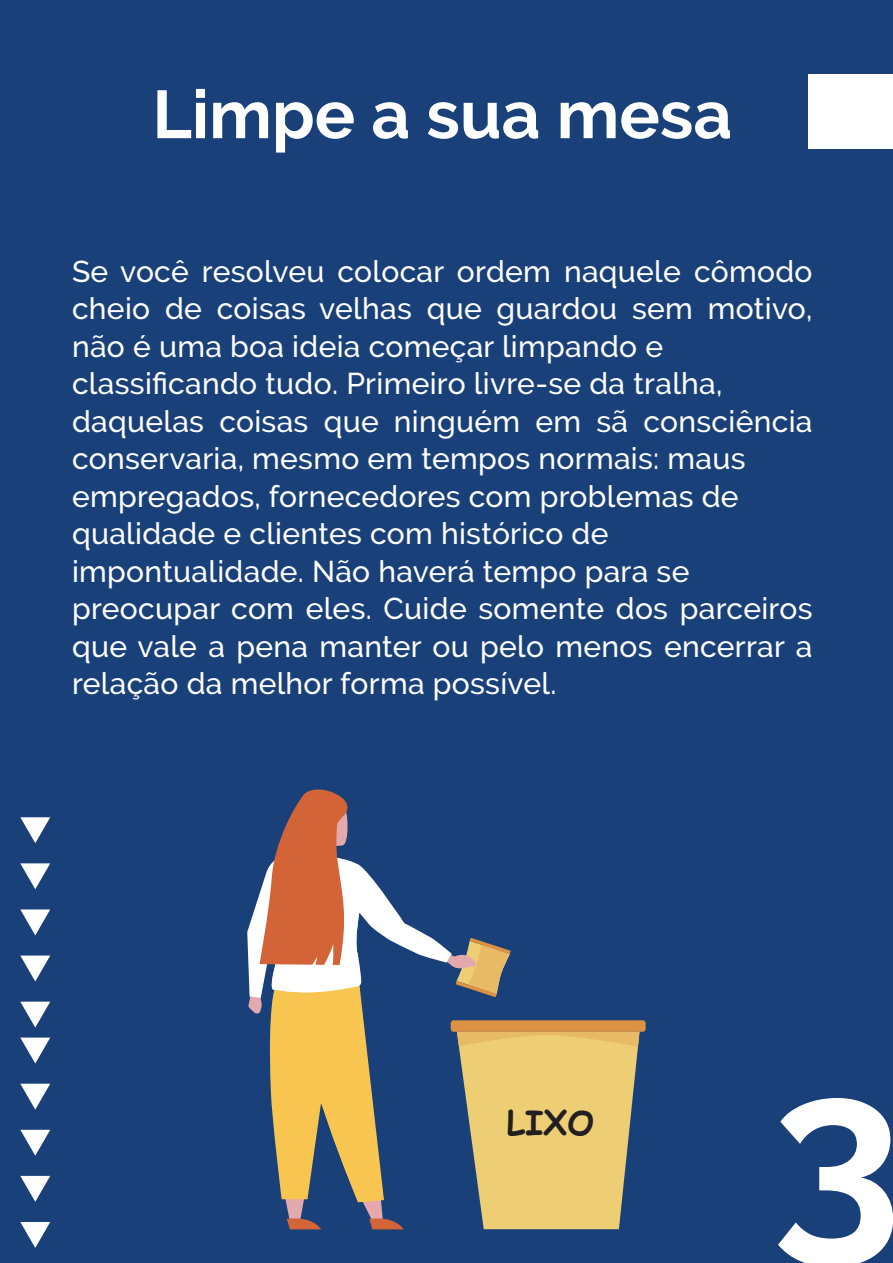
<style>
.page{position:relative;width:893px;height:1263px;background:#194079}
.page>*{position:absolute;margin:0;border:0;box-sizing:border-box;transform-origin:0 0}
.t1{font:700 234px "Raleway";color:#fff}
.t2{font:700 67.5px "Raleway";color:#fff}
.t3{font:700 33.3px "Comic Sans MS";color:#231f20}
.t4{font:500 30px/37.5px "Raleway";letter-spacing:.01em;color:#fff}
</style>
<div class="page">
<div style="left:808px;top:74px;width:85px;height:75px;background:#fff"></div>
<svg style="left:20px;top:1037px;width:30px;height:26px"></svg>
<svg style="left:20px;top:1084px;width:30px;height:25px"></svg>
<svg style="left:20px;top:1130px;width:30px;height:26px"></svg>
<svg style="left:20px;top:1176px;width:30px;height:26px"></svg>
<svg style="left:20px;top:1222px;width:30px;height:26px"></svg>
<svg style="left:20px;top:817px;width:30px;height:26px"></svg>
<svg style="left:20px;top:863px;width:30px;height:26px"></svg>
<svg style="left:20px;top:909px;width:30px;height:26px"></svg>
<svg style="left:20px;top:955px;width:30px;height:26px"></svg>
<svg style="left:20px;top:1002px;width:30px;height:25px"></svg>
<div style="left:451px;top:1020px;width:195px;height:12px;background:#dd9143;border-radius:3px"></div>
<svg style="left:247px;top:789px;width:392px;height:440px"></svg>
<h2 class="t2" style="left:152px;top:76px;width:581px">Limpe a sua mesa</h2>
<p class="t4" style="left:72px;top:252px;width:742px">Se você resolveu colocar ordem naquele cômodo cheio de coisas velhas que guardou sem motivo, não é uma boa ideia começar limpando e classificando tudo. Primeiro livre-se da tralha, daquelas coisas que ninguém em sã consciência conservaria, mesmo em tempos normais: maus empregados, fornecedores com problemas de qualidade e clientes com histórico de impontualidade. Não haverá tempo para se preocupar com eles. Cuide somente dos parceiros que vale a pena manter ou pelo menos encerrar a relação da melhor forma possível.</p>
<p class="t3" style="left:507px;top:1098px;width:89px">LIXO</p>
<h1 class="t1" style="left:771px;top:1017px;width:132px">3</h1>
</div>
